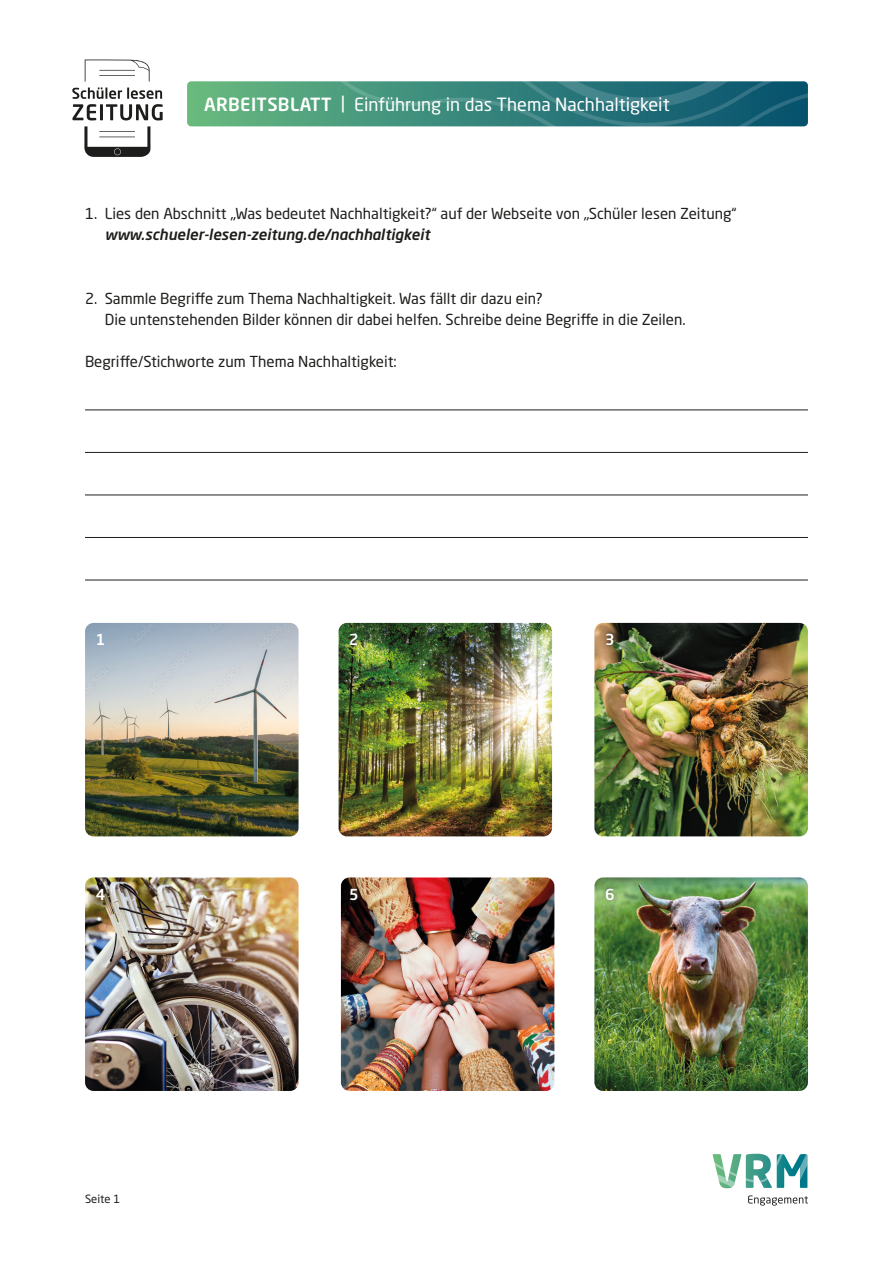
<style>
.page{position:relative;width:893px;height:1263px;background:#fff}
.page>*{position:absolute;margin:0;border:0;box-sizing:border-box;transform-origin:0 0}
.t1{font:18px "Neo Sans Std";color:#fff}
.t2{font:15px/21px "Neo Sans Std";color:#1d1d1b}
.t3{font:500 15px "Neo Sans Std";color:#fff}
.t4{font:11.25px "Neo Sans Std";color:#1d1d1b}
.s1{font-weight:500}
.s2{font-weight:500;font-style:italic}
</style>
<div class="page">
<svg style="left:72px;top:60px;width:91px;height:97px"></svg>
<svg style="left:748px;top:1195px;width:60px;height:10px"></svg>
<svg style="left:713px;top:1154px;width:94px;height:34px"></svg>
<svg style="left:193px;top:81px;width:615px;height:46px;background:#3c887e"></svg>
<img style="left:85px;top:623px;width:214px;height:213px">
<img style="left:339px;top:623px;width:213px;height:213px">
<img style="left:594px;top:877px;width:214px;height:214px">
<img style="left:594px;top:623px;width:214px;height:213px">
<img style="left:85px;top:877px;width:214px;height:214px">
<img style="left:341px;top:877px;width:213px;height:214px">
<svg style="left:346px;top:629px;width:16px;height:20px"></svg>
<svg style="left:602px;top:629px;width:16px;height:20px"></svg>
<svg style="left:346px;top:884px;width:16px;height:20px"></svg>
<div style="left:601px;top:884px;width:17px;height:20px;background:#1d1d1b;opacity:.5"></div>
<svg style="left:86px;top:885px;width:27px;height:27px"></svg>
<hr style="left:85px;top:409px;width:723px;height:1px;background:#1d1d1b">
<hr style="left:85px;top:452px;width:723px;height:1px;background:#1d1d1b">
<hr style="left:85px;top:495px;width:723px;height:1px;background:#1d1d1b">
<hr style="left:85px;top:537px;width:723px;height:1px;background:#1d1d1b">
<hr style="left:85px;top:580px;width:723px;height:1px;background:#1d1d1b">
<p class="t1" style="left:204px;top:93px;width:467px"><span class="s1">ARBEITSBLATT</span> | Einführung in das Thema Nachhaltigkeit</p>
<p class="t2" style="left:105px;top:203px;width:633px;text-indent:-20px">1. Lies den Abschnitt „Was bedeutet Nachhaltigkeit?“ auf der Webseite von „Schüler lesen Zeitung“ <span class="s2">www.schueler-lesen-zeitung.de/nachhaltigkeit</span></p>
<p class="t2" style="left:105px;top:287px;width:582px;text-indent:-20px">2. Sammle Begriffe zum Thema Nachhaltigkeit. Was fällt dir dazu ein?<br>Die untenstehenden Bilder können dir dabei helfen. Schreibe deine Begriffe in die Zeilen.</p>
<p class="t2" style="left:85px;top:351px;width:313px">Begriffe/Stichworte zum Thema Nachhaltigkeit:</p>
<p class="t3" style="left:96px;top:630px;width:11px">1</p>
<p class="t3" style="left:349px;top:630px;width:11px">2</p>
<p class="t3" style="left:605px;top:630px;width:11px">3</p>
<p class="t3" style="left:96px;top:884px;width:11px">4</p>
<p class="t3" style="left:349px;top:884px;width:11px">5</p>
<p class="t3" style="left:605px;top:884px;width:11px">6</p>
<p class="t4" style="left:85px;top:1192px;width:37px">Seite 1</p>
</div>
